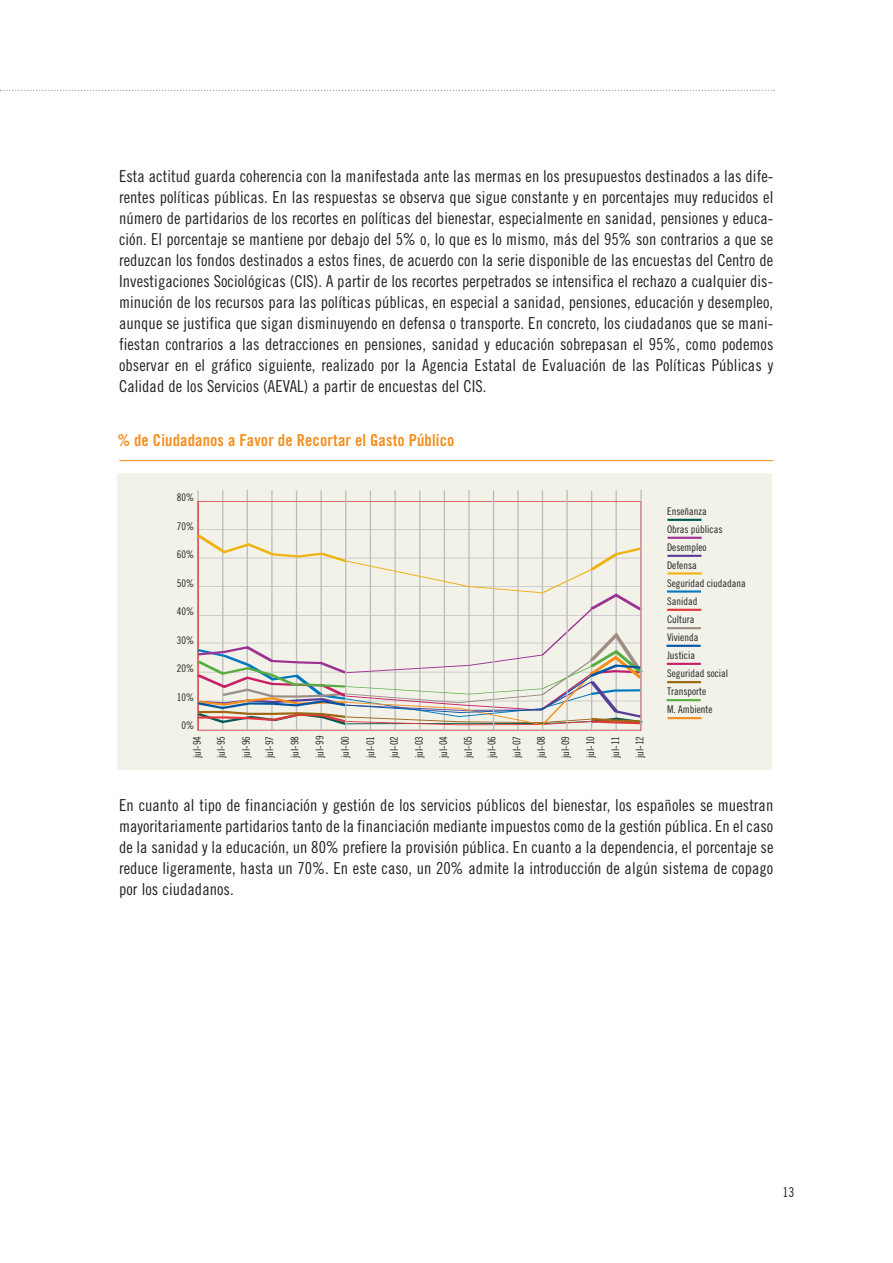
<style>
.page{position:relative;width:893px;height:1263px;background:#fff}
.page>*{position:absolute;margin:0;border:0;box-sizing:border-box;transform-origin:0 0}
.t1{font:16.5px/21px "Trade Gothic Cond Eighteen";letter-spacing:.005em;color:#231f20;text-align:justify}
.t2{font:16.5px "Trade Gothic Bold Cond Twenty";letter-spacing:.01em;color:#f68e1e}
.t3{font:13.5px "Trade Gothic Cond Eighteen";color:#231f20}
.t4{font:10.5px/18px "Trade Gothic Cond Eighteen";color:#231f20}
</style>
<div class="page">
<svg style="left:0;top:90px;width:775px;height:1px"></svg>
<div style="left:117px;top:473px;width:655px;height:296px;background:#f2f2e9"></div>
<hr style="left:198px;top:491px;width:1px;height:239px;background:#bcbdc0">
<hr style="left:591px;top:490px;width:1px;height:240px;background:#bcbdc0">
<hr style="left:419px;top:491px;width:1px;height:239px;background:#bcbdc0">
<hr style="left:199px;top:529px;width:443px;height:1px;background:#bcbdc0">
<hr style="left:272px;top:490px;width:1px;height:240px;background:#bcbdc0">
<hr style="left:222px;top:490px;width:1px;height:240px;background:#bcbdc0">
<hr style="left:247px;top:490px;width:1px;height:240px;background:#bcbdc0">
<hr style="left:296px;top:490px;width:1px;height:240px;background:#bcbdc0">
<hr style="left:469px;top:490px;width:1px;height:240px;background:#bcbdc0">
<hr style="left:542px;top:490px;width:1px;height:240px;background:#bcbdc0">
<hr style="left:616px;top:490px;width:1px;height:240px;background:#bcbdc0">
<hr style="left:321px;top:490px;width:1px;height:240px;background:#bcbdc0">
<hr style="left:370px;top:490px;width:1px;height:240px;background:#bcbdc0">
<hr style="left:395px;top:490px;width:1px;height:240px;background:#bcbdc0">
<hr style="left:444px;top:490px;width:1px;height:240px;background:#bcbdc0">
<hr style="left:518px;top:490px;width:1px;height:240px;background:#bcbdc0">
<svg style="left:196px;top:532px;width:447px;height:194px"></svg>
<hr style="left:345px;top:490px;width:1px;height:240px;background:#bcbdc0">
<hr style="left:493px;top:490px;width:1px;height:240px;background:#bcbdc0">
<hr style="left:567px;top:490px;width:1px;height:240px;background:#bcbdc0">
<hr style="left:641px;top:490px;width:1px;height:240px;background:#bcbdc0">
<hr style="left:667px;top:608px;width:34px;height:3px;background:#e1373d">
<hr style="left:666px;top:644px;width:35px;height:3px;background:#0155a5">
<hr style="left:667px;top:518px;width:34px;height:3px;background:#005953">
<hr style="left:667px;top:699px;width:34px;height:3px;background:#58ad41">
<hr style="left:668px;top:536px;width:34px;height:3px;background:#9c3293">
<hr style="left:667px;top:681px;width:34px;height:3px;background:#9e6512">
<hr style="left:667px;top:627px;width:34px;height:3px;background:#9d8d85">
<hr style="left:667px;top:662px;width:34px;height:3px;background:#c71e66">
<hr style="left:667px;top:554px;width:34px;height:3px;background:#593e99">
<hr style="left:668px;top:572px;width:34px;height:3px;background:#efb211">
<hr style="left:667px;top:717px;width:34px;height:3px;background:#f68e1e">
<hr style="left:667px;top:590px;width:34px;height:3px;background:#0079c2">
<hr style="left:119px;top:460px;width:654px;height:1px;background:#f68e1e">
<p class="t1" style="left:119px;top:167px;width:656px">Esta actitud guarda coherencia con la manifestada ante las mermas en los presupuestos destinados a las dife&shy;rentes políticas públicas. En las respuestas se observa que sigue constante y en porcentajes muy reducidos el número de partidarios de los recortes en políticas del bienestar, especialmente en sanidad, pensiones y educa&shy;ción. El porcentaje se mantiene por debajo del 5% o, lo que es lo mismo, más del 95% son contrarios a que se reduzcan los fondos destinados a estos fines, de acuerdo con la serie disponible de las encuestas del Centro de Investigaciones Sociológicas (CIS). A partir de los recortes perpetrados se intensifica el rechazo a cualquier dis&shy;minución de los recursos para las políticas públicas, en especial a sanidad, pensiones, educación y desempleo, aunque se justifica que sigan disminuyendo en defensa o transporte. En concreto, los ciudadanos que se mani&shy;fiestan contrarios a las detracciones en pensiones, sanidad y educación sobrepasan el 95%, como podemos observar en el gráfico siguiente, realizado por la Agencia Estatal de Evaluación de las Políticas Públicas y Calidad de los Servicios (AEVAL) a partir de encuestas del CIS.</p>
<p class="t2" style="left:117px;top:434px;width:339px">% de Ciudadanos a Favor de Recortar el Gasto Público</p>
<p class="t4" style="left:177px;top:489px;width:19px">80%</p>
<p class="t4" style="left:177px;top:518px;width:19px">70%</p>
<p class="t4" style="left:177px;top:546px;width:19px">60%</p>
<p class="t4" style="left:177px;top:575px;width:19px">50%</p>
<p class="t4" style="left:177px;top:603px;width:19px">40%</p>
<p class="t4" style="left:177px;top:632px;width:19px">30%</p>
<p class="t4" style="left:177px;top:660px;width:19px">20%</p>
<p class="t4" style="left:177px;top:689px;width:19px">10%</p>
<p class="t4" style="left:182px;top:717px;width:14px">0%</p>
<p class="t4" style="left:189px;top:758px;width:24px;rotate:-90deg">jul-94</p>
<p class="t4" style="left:213px;top:758px;width:24px;rotate:-90deg">jul-95</p>
<p class="t4" style="left:238px;top:758px;width:24px;rotate:-90deg">jul-96</p>
<p class="t4" style="left:261px;top:758px;width:24px;rotate:-90deg">jul-97</p>
<p class="t4" style="left:287px;top:758px;width:24px;rotate:-90deg">jul-98</p>
<p class="t4" style="left:311px;top:758px;width:24px;rotate:-90deg">jul-99</p>
<p class="t4" style="left:337px;top:758px;width:24px;rotate:-90deg">jul-00</p>
<p class="t4" style="left:362px;top:758px;width:24px;rotate:-90deg">jul-01</p>
<p class="t4" style="left:386px;top:758px;width:24px;rotate:-90deg">jul-02</p>
<p class="t4" style="left:411px;top:758px;width:24px;rotate:-90deg">jul-03</p>
<p class="t4" style="left:435px;top:758px;width:24px;rotate:-90deg">jul-04</p>
<p class="t4" style="left:460px;top:758px;width:24px;rotate:-90deg">jul-05</p>
<p class="t4" style="left:484px;top:758px;width:24px;rotate:-90deg">jul-06</p>
<p class="t4" style="left:508px;top:758px;width:24px;rotate:-90deg">jul-07</p>
<p class="t4" style="left:533px;top:758px;width:24px;rotate:-90deg">jul-08</p>
<p class="t4" style="left:557px;top:758px;width:24px;rotate:-90deg">jul-09</p>
<p class="t4" style="left:582px;top:758px;width:24px;rotate:-90deg">jul-10</p>
<p class="t4" style="left:607px;top:758px;width:24px;rotate:-90deg">jul-11</p>
<p class="t4" style="left:632px;top:758px;width:24px;rotate:-90deg">jul-12</p>
<p class="t4" style="left:667px;top:503px;width:80px">Enseñanza<br>Obras públicas<br>Desempleo<br>Defensa<br>Seguridad ciudadana<br>Sanidad<br>Cultura<br>Vivienda<br>Justicia<br>Seguridad social<br>Transporte<br>M. Ambiente</p>
<p class="t1" style="left:119px;top:796px;width:656px">En cuanto al tipo de financiación y gestión de los servicios públicos del bienestar, los españoles se muestran mayoritariamente partidarios tanto de la financiación mediante impuestos como de la gestión pública. En el caso de la sanidad y la educación, un 80% prefiere la provisión pública. En cuanto a la dependencia, el porcentaje se reduce ligeramente, hasta un 70%. En este caso, un 20% admite la introducción de algún sistema de copago por los ciudadanos.</p>
<p class="t3" style="left:782px;top:1187px;width:13px">13</p>
</div>
